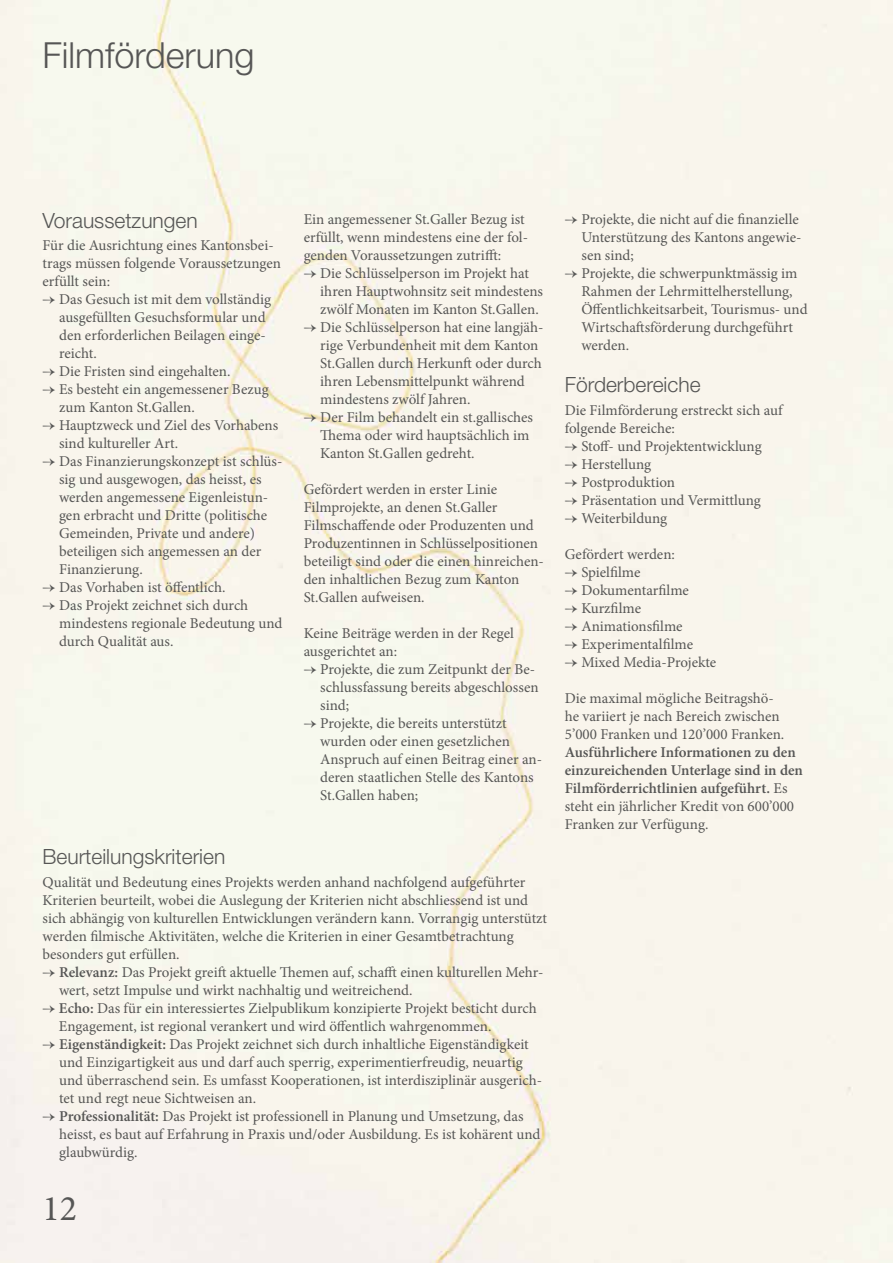
<style>
.page{position:relative;width:893px;height:1263px;background:#f9f5ec}
.page>*{position:absolute;margin:0;border:0;box-sizing:border-box;transform-origin:0 0}
.t1{font:300 36px "Helvetica Neue LT Std";color:#565655}
.t2{font:36px "Minion Pro";color:#565655}
.t3{font:300 21px "Helvetica Neue LT Std";color:#565655}
.t4{font:15px/18px "Minion Pro";color:#565655}
.t5{font:600 15px/18px "Minion Pro";color:#565655}
.s1{font-weight:600}
.s2{font-weight:400}
</style>
<div class="page">
<h1 class="t1" style="left:43px;top:33px;width:214px">Filmförderung</h1>
<h2 class="t3" style="left:43px;top:207px;width:157px">Voraussetzungen</h2>
<p class="t4" style="left:43px;top:236px;width:240px">Für die Ausrichtung eines Kantonsbei&shy;trags müssen folgende Voraussetzungen erfüllt sein:</p>
<p class="t4" style="left:59px;top:290px;width:213px;text-indent:-17px">→ Das Gesuch ist mit dem vollständig ausgefüllten Gesuchsformular und den erforderlichen Beilagen einge&shy;reicht.</p>
<p class="t4" style="left:43px;top:362px;width:190px">→ Die Fristen sind eingehalten.</p>
<p class="t4" style="left:59px;top:380px;width:211px;text-indent:-17px">→ Es besteht ein angemessener Bezug zum Kanton St.Gallen.</p>
<p class="t4" style="left:59px;top:416px;width:221px;text-indent:-17px">→ Hauptzweck und Ziel des Vorhabens sind kultureller Art.</p>
<p class="t4" style="left:59px;top:452px;width:225px;text-indent:-17px">→ Das Finanzierungskonzept ist schlüs&shy;sig und ausgewogen, das heisst, es werden angemessene Eigenleistun&shy;gen erbracht und Dritte (politische<br>Gemeinden, Private und andere) beteiligen sich angemessen an der<br>Finanzierung.</p>
<p class="t4" style="left:43px;top:578px;width:184px">→ Das Vorhaben ist öffentlich.</p>
<p class="t4" style="left:59px;top:596px;width:225px;text-indent:-17px">→ Das Projekt zeichnet sich durch mindestens regionale Bedeutung und durch Qualität aus.</p>
<p class="t4" style="left:304px;top:210px;width:226px">Ein angemessener St.Galler Bezug ist erfüllt, wenn mindestens eine der fol&shy;genden Voraussetzungen zutrifft:</p>
<p class="t4" style="left:320px;top:264px;width:224px;text-indent:-17px">→ Die Schlüsselperson im Projekt hat ihren Hauptwohnsitz seit mindestens zwölf Monaten im Kanton St.Gallen.</p>
<p class="t4" style="left:320px;top:318px;width:225px;text-indent:-17px">→ Die Schlüsselperson hat eine langjäh&shy;rige Verbundenheit mit dem Kanton St.Gallen durch Herkunft oder durch ihren Lebensmittelpunkt während mindestens zwölf Jahren.</p>
<p class="t4" style="left:320px;top:408px;width:214px;text-indent:-17px">→ Der Film behandelt ein st.gallisches<br>Thema oder wird hauptsächlich im<br>Kanton St.Gallen gedreht.</p>
<p class="t4" style="left:304px;top:480px;width:242px">Gefördert werden in erster Linie Filmprojekte, an denen St.Galler Filmschaffende oder Produzenten und Produzentinnen in Schlüsselpositionen beteiligt sind oder die einen hinreichen&shy;den inhaltlichen Bezug zum Kanton St.Gallen aufweisen.</p>
<p class="t4" style="left:304px;top:624px;width:212px">Keine Beiträge werden in der Regel ausgerichtet an:</p>
<p class="t4" style="left:320px;top:660px;width:220px;text-indent:-17px">→ Projekte, die zum Zeitpunkt der Be&shy;schlussfassung bereits abgeschlossen sind;</p>
<p class="t4" style="left:320px;top:714px;width:223px;text-indent:-17px">→ Projekte, die bereits unterstützt wurden oder einen gesetzlichen<br>Anspruch auf einen Beitrag einer an&shy;deren staatlichen Stelle des Kantons<br>St.Gallen haben;</p>
<h2 class="t3" style="left:43px;top:844px;width:184px">Beurteilungskriterien</h2>
<p class="t4" style="left:43px;top:873px;width:506px">Qualität und Bedeutung eines Projekts werden anhand nachfolgend aufgeführter Kriterien beurteilt, wobei die Auslegung der Kriterien nicht abschliessend ist und sich abhängig von kulturellen Entwicklungen verändern kann. Vorrangig unterstützt werden filmische Aktivitäten, welche die Kriterien in einer Gesamtbetrachtung besonders gut erfüllen.</p>
<p class="t4" style="left:59px;top:963px;width:486px;text-indent:-17px">→ <span class="s1">Relevanz:</span> Das Projekt greift aktuelle Themen auf, schafft einen kulturellen Mehr&shy;wert, setzt Impulse und wirkt nachhaltig und weitreichend.</p>
<p class="t4" style="left:59px;top:999px;width:479px;text-indent:-16px">→ <span class="s1">Echo:</span> Das für ein interessiertes Zielpublikum konzipierte Projekt besticht durch<br>Engagement, ist regional verankert und wird öffentlich wahrgenommen.</p>
<p class="t4" style="left:59px;top:1035px;width:484px;text-indent:-17px">→ <span class="s1">Eigenständigkeit:</span> Das Projekt zeichnet sich durch inhaltliche Eigenständigkeit und Einzigartigkeit aus und darf auch sperrig, experimentierfreudig, neuartig und überraschend sein. Es umfasst Kooperationen, ist interdisziplinär ausgerich&shy;tet und regt neue Sichtweisen an.</p>
<p class="t4" style="left:59px;top:1107px;width:483px;text-indent:-17px">→ <span class="s1">Professionalität:</span> Das Projekt ist professionell in Planung und Umsetzung, das heisst, es baut auf Erfahrung in Praxis und/oder Ausbildung. Es ist kohärent und glaubwürdig.</p>
<h1 class="t2" style="left:43px;top:1185px;width:36px">12</h1>
<p class="t4" style="left:581px;top:210px;width:222px;text-indent:-17px">→ Projekte, die nicht auf die finanzielle<br>Unterstützung des Kantons angewie&shy;sen sind;</p>
<p class="t4" style="left:581px;top:264px;width:228px;text-indent:-17px">→ Projekte, die schwerpunktmässig im<br>Rahmen der Lehrmittelherstellung,<br>Öffentlichkeitsarbeit, Tourismus- und<br>Wirtschaftsförderung durchgeführt werden.</p>
<h2 class="t3" style="left:565px;top:372px;width:137px">Förderbereiche</h2>
<p class="t4" style="left:565px;top:401px;width:219px">Die Filmförderung erstreckt sich auf folgende Bereiche:</p>
<p class="t4" style="left:565px;top:437px;width:198px">→ Stoff- und Projektentwicklung</p>
<p class="t4" style="left:565px;top:455px;width:88px">→ Herstellung</p>
<p class="t4" style="left:565px;top:473px;width:112px">→ Postproduktion</p>
<p class="t4" style="left:565px;top:491px;width:198px">→ Präsentation und Vermittlung</p>
<p class="t4" style="left:565px;top:509px;width:104px">→ Weiterbildung</p>
<p class="t4" style="left:565px;top:545px;width:112px">Gefördert werden:</p>
<p class="t4" style="left:565px;top:563px;width:77px">→ Spielfilme</p>
<p class="t4" style="left:565px;top:581px;width:126px">→ Dokumentarfilme</p>
<p class="t4" style="left:565px;top:599px;width:78px">→ Kurzfilme</p>
<p class="t4" style="left:565px;top:617px;width:119px">→ Animationsfilme</p>
<p class="t4" style="left:565px;top:635px;width:130px">→ Experimentalfilme</p>
<p class="t4" style="left:565px;top:653px;width:153px">→ Mixed Media-Projekte</p>
<p class="t4" style="left:565px;top:689px;width:221px">Die maximal mögliche Beitragshö&shy;he variiert je nach Bereich zwischen<br>5’000 Franken und 120’000 Franken.</p>
<p class="t5" style="left:565px;top:743px;width:240px">Ausführlichere Informationen zu den einzureichenden Unterlage sind in den Filmförderrichtlinien aufgeführt. <span class="s2">Es steht ein jährlicher Kredit von 600’000<br>Franken zur Verfügung.</span></p>
</div>
